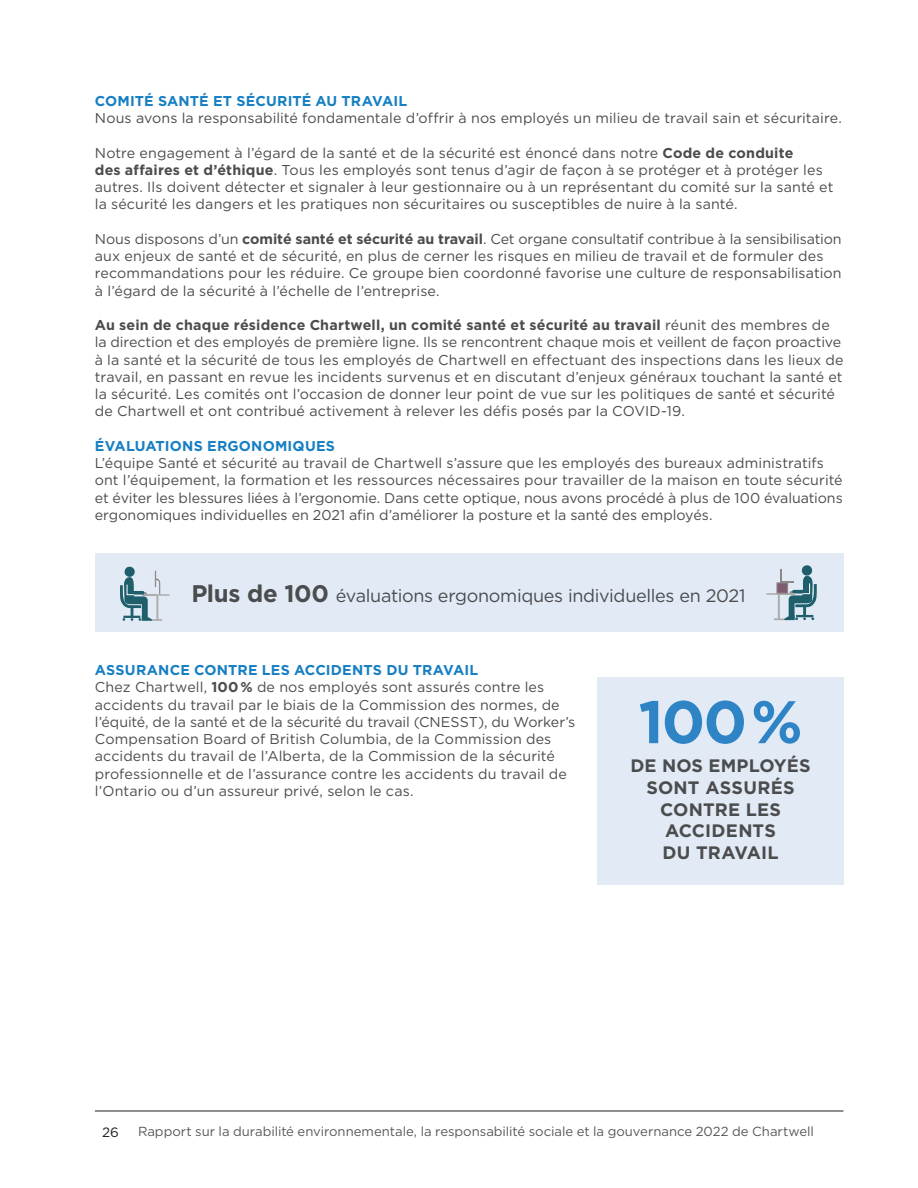
<style>
.page{position:relative;width:918px;height:1188px;background:#fff}
.page>*{position:absolute;margin:0;border:0;box-sizing:border-box;transform-origin:0 0}
.t1{font:700 60px "Gotham HTF";color:#2e84c5}
.t2{font:18px "Gotham HTF";letter-spacing:-.02em;color:#4b4c4d}
.t3{font:700 18px/21.8px "Gotham HTF";letter-spacing:.005em;color:#4b4c4d;text-align:center}
.t4{font:14.25px/17.2px "Gotham HTF";letter-spacing:.005em;color:#4b4c4d}
.t5{font:700 14.25px "Gotham HTF";letter-spacing:.01em;color:#167fc3}
.t6{font:13.5px "Gotham HTF";color:#231f20}
.t7{font:13.2px "Gotham HTF";letter-spacing:-.005em;color:#57585a}
.s1{font-weight:700}
.s2{font-weight:700;font-size:24px}
</style>
<div class="page">
<hr style="left:95px;top:1111px;width:748px;height:1px;background:#231f20">
<div style="left:95px;top:554px;width:749px;height:78px;background:#e2eaf6"></div>
<div style="left:597px;top:677px;width:247px;height:207px;background:#e2eaf6"></div>
<svg style="left:120px;top:566px;width:50px;height:55px"></svg>
<svg style="left:766px;top:565px;width:51px;height:56px"></svg>
<div style="left:777px;top:583px;width:11px;height:10px;background:#815c6f;border:1px solid #8c898a"></div>
<h2 class="t5" style="left:95px;top:93px;width:314px">COMITÉ SANTÉ ET SÉCURITÉ AU TRAVAIL</h2>
<p class="t4" style="left:95px;top:109px;width:749px">Nous avons la responsabilité fondamentale d’offrir à nos employés un milieu de travail sain et sécuritaire.</p>
<p class="t4" style="left:95px;top:144px;width:740px">Notre engagement à l’égard de la santé et de la sécurité est énoncé dans notre <span class="s1">Code de conduite<br>des affaires et d’éthique</span>. Tous les employés sont tenus d’agir de façon à se protéger et à protéger les autres. Ils doivent détecter et signaler à leur gestionnaire ou à un représentant du comité sur la santé et la sécurité les dangers et les pratiques non sécuritaires ou susceptibles de nuire à la santé.</p>
<p class="t4" style="left:95px;top:230px;width:748px">Nous disposons d’un <span class="s1">comité santé et sécurité au travail</span>. Cet organe consultatif contribue à la sensibilisation aux enjeux de santé et de sécurité, en plus de cerner les risques en milieu de travail et de formuler des recommandations pour les réduire. Ce groupe bien coordonné favorise une culture de responsabilisation à l’égard de la sécurité à l’échelle de l’entreprise.</p>
<p class="t4" style="left:95px;top:316px;width:750px"><span class="s1">Au sein de chaque résidence Chartwell, un comité santé et sécurité au travail</span> réunit des membres de la direction et des employés de première ligne. Ils se rencontrent chaque mois et veillent de façon proactive à la santé et la sécurité de tous les employés de Chartwell en effectuant des inspections dans les lieux de travail, en passant en revue les incidents survenus et en discutant d’enjeux généraux touchant la santé et la sécurité. Les comités ont l’occasion de donner leur point de vue sur les politiques de santé et sécurité de Chartwell et ont contribué activement à relever les défis posés par la COVID-19.</p>
<h2 class="t5" style="left:95px;top:438px;width:242px">ÉVALUATIONS ERGONOMIQUES</h2>
<p class="t4" style="left:95px;top:454px;width:749px">L’équipe Santé et sécurité au travail de Chartwell s’assure que les employés des bureaux administratifs ont l’équipement, la formation et les ressources nécessaires pour travailler de la maison en toute sécurité et éviter les blessures liées à l’ergonomie. Dans cette optique, nous avons procédé à plus de 100 évaluations ergonomiques individuelles en 2021 afin d’améliorer la posture et la santé des employés.</p>
<p class="t2" style="left:191px;top:585px;width:556px"><span class="s2">Plus de 100</span> évaluations ergonomiques individuelles en 2021</p>
<h2 class="t5" style="left:95px;top:662px;width:385px">ASSURANCE CONTRE LES ACCIDENTS DU TRAVAIL</h2>
<p class="t4" style="left:95px;top:678px;width:482px">Chez Chartwell, <span class="s1">100%</span> de nos employés sont assurés contre les accidents du travail par le biais de la Commission des normes, de l’équité, de la santé et de la sécurité du travail (CNESST), du Worker’s Compensation Board of British Columbia, de la Commission des accidents du travail de l’Alberta, de la Commission de la sécurité professionnelle et de l’assurance contre les accidents du travail de l’Ontario ou d’un assureur privé, selon le cas.</p>
<p class="t1" style="left:638px;top:687px;width:166px">100%</p>
<p class="t3" style="left:630px;top:755px;width:182px">DE NOS EMPLOYÉS<br>SONT ASSURÉS<br>CONTRE LES<br>ACCIDENTS<br>DU TRAVAIL</p>
<p class="t6" style="left:102px;top:1124px;width:18px">26</p>
<p class="t7" style="left:138px;top:1124px;width:678px">Rapport sur la durabilité environnementale, la responsabilité sociale et la gouvernance 2022 de Chartwell</p>
</div>
